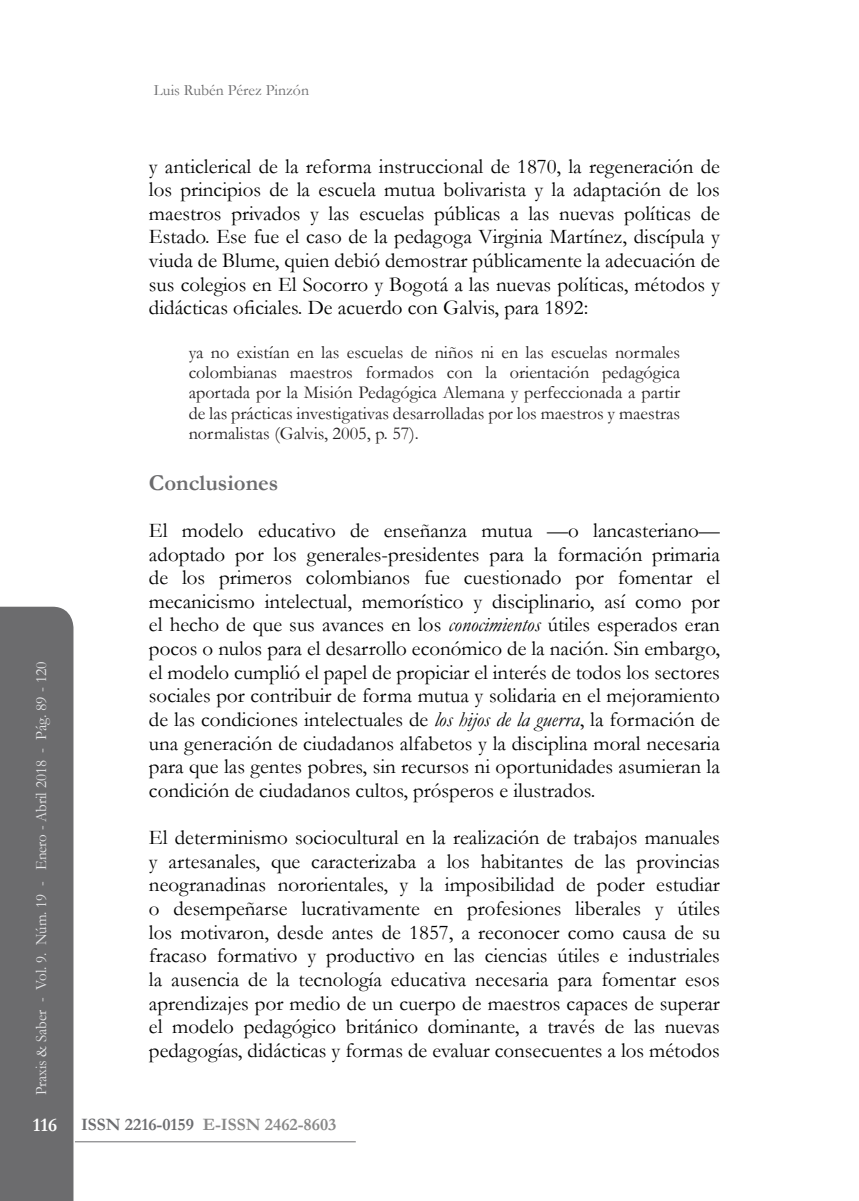
<style>
.page{position:relative;width:859px;height:1201px;background:#fff}
.page>*{position:absolute;margin:0;border:0;box-sizing:border-box;transform-origin:0 0}
.t1{font:700 22.75px "Garamond";color:#6c6c6e}
.t2{font:21px/23.6px "Garamond";color:#000;text-align:justify}
.t3{font:18.2px/20.1px "Garamond";color:#231f20;text-align:justify}
.t4{font:700 17.5px "Garamond";color:#888}
.t5{font:15.75px "Garamond";color:#e6e7e9;scale:.95 1}
.t6{font:15.75px "Garamond";color:#6c6c6e}
.s1{font-style:italic}
.s2{font-size:19.25px;color:#fff}
.s3{color:#6c6d70}
</style>
<div class="page">
<div style="left:0;top:606px;width:73px;height:594px;background:#6c6c6e"></div>
<hr style="left:75px;top:1141px;width:280px;height:1px;background:#6c6c6e">
<p class="t5" style="left:30px;top:1095px;width:458px;rotate:-90deg">Praxis &amp; Saber - Vol. 9. Núm. 19 - Enero - Abril 2018 - Pág. 89 - 120</p>
<p class="t6" style="left:154px;top:80px;width:156px">Luis Rubén Pérez Pinzón</p>
<p class="t2" style="left:149px;top:154px;width:572px">y anticlerical de la reforma instruccional de 1870, la regeneración de los principios de la escuela mutua bolivarista y la adaptación de los maestros privados y las escuelas públicas a las nuevas políticas de Estado. Ese fue el caso de la pedagoga Virginia Martínez, discípula y viuda de Blume, quien debió demostrar públicamente la adecuación de sus colegios en El Socorro y Bogotá a las nuevas políticas, métodos y didácticas oficiales. De acuerdo con Galvis, para 1892:</p>
<p class="t3" style="left:189px;top:342px;width:493px">ya no existían en las escuelas de niños ni en las escuelas normales colombianas maestros formados con la orientación pedagógica aportada por la Misión Pedagógica Alemana y perfeccionada a partir de las prácticas investigativas desarrolladas por los maestros y maestras normalistas (Galvis, 2005, p. 57).</p>
<p class="t1" style="left:149px;top:467px;width:131px">Conclusiones</p>
<p class="t2" style="left:149px;top:518px;width:572px">El modelo educativo de enseñanza mutua —o lancasteriano— adoptado por los generales-presidentes para la formación primaria de los primeros colombianos fue cuestionado por fomentar el mecanicismo intelectual, memorístico y disciplinario, así como por el hecho de que sus avances en los <span class="s1">conocimientos</span> útiles esperados eran pocos o nulos para el desarrollo económico de la nación. Sin embargo, el modelo cumplió el papel de propiciar el interés de todos los sectores sociales por contribuir de forma mutua y solidaria en el mejoramiento de las condiciones intelectuales de <span class="s1">los hijos de la guerra</span>, la formación de una generación de ciudadanos alfabetos y la disciplina moral necesaria para que las gentes pobres, sin recursos ni oportunidades asumieran la condición de ciudadanos cultos, prósperos e ilustrados.</p>
<p class="t2" style="left:149px;top:825px;width:572px">El determinismo sociocultural en la realización de trabajos manuales y artesanales, que caracterizaba a los habitantes de las provincias neogranadinas nororientales, y la imposibilidad de poder estudiar o desempeñarse lucrativamente en profesiones liberales y útiles los motivaron, desde antes de 1857, a reconocer como causa de su fracaso formativo y productivo en las ciencias útiles e industriales la ausencia de la tecnología educativa necesaria para fomentar esos aprendizajes por medio de un cuerpo de maestros capaces de superar el modelo pedagógico británico dominante, a través de las nuevas pedagogías, didácticas y formas de evaluar consecuentes a los métodos</p>
<p class="t4" style="left:33px;top:1112px;width:305px"><span class="s2">116</span> <span class="s3">ISSN 2216-0159</span> E-ISSN 2462-8603</p>
</div>
